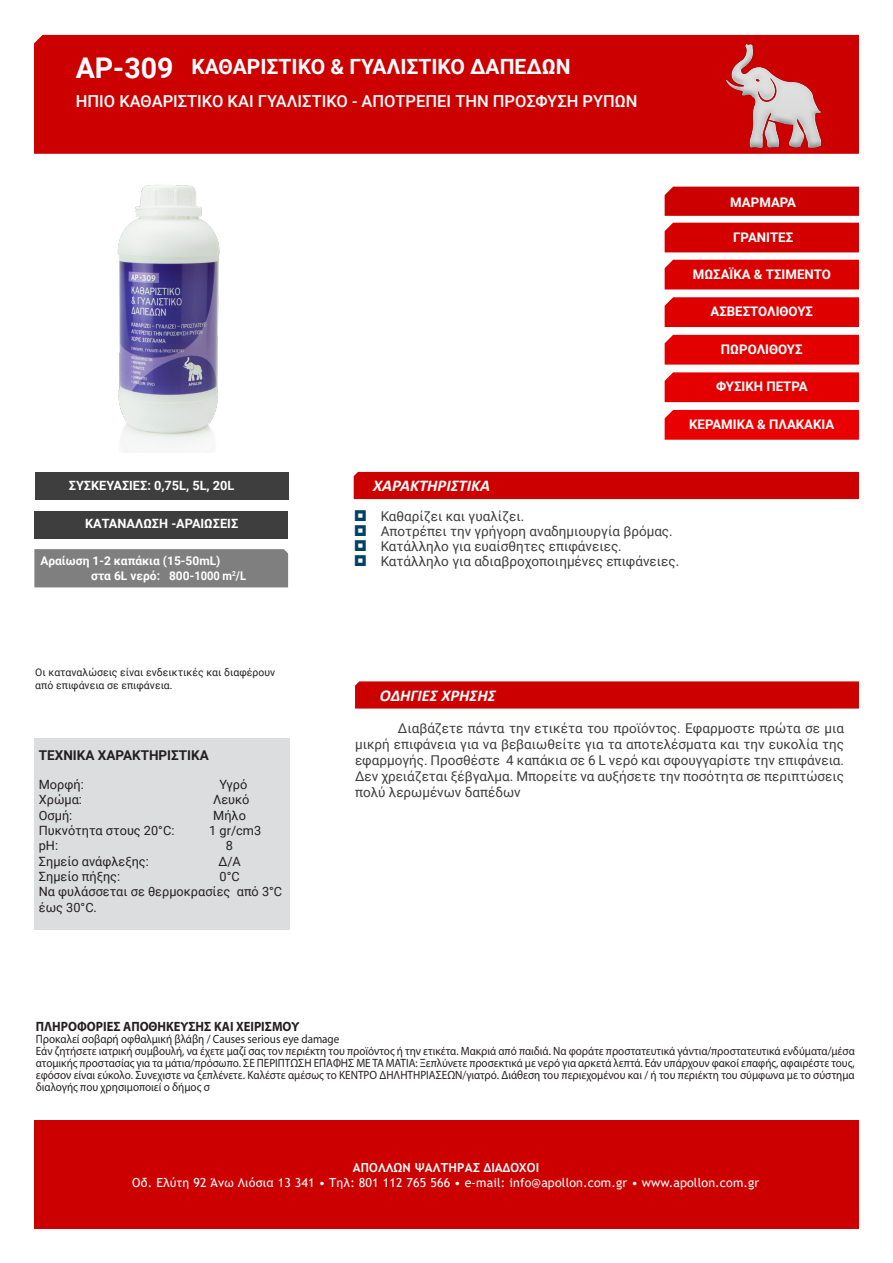
<style>
.page{position:relative;width:893px;height:1263px;background:#fff}
.page>*{position:absolute;margin:0;border:0;box-sizing:border-box;transform-origin:0 0}
.t1{font:700 28.5px "Roboto";color:#fff}
.Paragraph_Style_TITL{font:700 21px "Roboto";color:#fff}
.t2{font:500 16.5px "Roboto";color:#fff}
.Paragraph_Style_TITL-2{font:italic 700 16.5px "Calibri";color:#fff}
.t3{font:13.5px/16.2px "Roboto";color:#3e3e3f;text-align:justify}
.t4{font:700 13.5px "Myriad Pro";color:#231f20;scale:.93 1}
.t5{font:700 13.5px "Roboto";color:#231f20}
.t6{font:700 13.2px "Roboto";color:#fff}
.t7{font:12.75px/16.2px "Roboto";color:#231f20}
.Paragraph_Style_TITL-3{font:700 12.75px "Roboto";color:#fff}
.t8{font:12.45px "Trebuchet MS";letter-spacing:.01em;color:#fff}
.t9{font:700 12.45px "Trebuchet MS";letter-spacing:.01em;color:#fff}
.t10{font:12px/12px "Myriad Pro";color:#231f20;text-align:justify;scale:.93 1}
.t11{font:700 12px "Roboto";color:#fff}
.t12{font:10.5px/12.6px "Roboto";color:#231f20}
</style>
<div class="page">
<div style="left:34px;top:738px;width:255px;height:191px;background:#dcdddf"></div>
<div style="left:34px;top:1120px;width:825px;height:109px;background:#cd0000"></div>
<div style="left:34px;top:35px;width:825px;height:119px;background:#cd0000"></div>
<div style="left:35px;top:472px;width:253px;height:27px;background:#3e3e3f"></div>
<div style="left:34px;top:512px;width:253px;height:27px;background:#3e3e3f"></div>
<img style="left:726px;top:45px;width:95px;height:102px">
<div style="left:354px;top:472px;width:505px;height:27px;background:#cd0000"></div>
<div style="left:355px;top:681px;width:504px;height:27px;background:#cd0000"></div>
<img style="left:117px;top:185px;width:103px;height:261px">
<div style="left:665px;top:187px;width:194px;height:29px;background:#cd0000"></div>
<div style="left:665px;top:223px;width:194px;height:29px;background:#d40000"></div>
<div style="left:665px;top:260px;width:194px;height:29px;background:#da0000"></div>
<div style="left:665px;top:297px;width:194px;height:30px;background:#de0000"></div>
<div style="left:665px;top:335px;width:194px;height:30px;background:#e20000"></div>
<div style="left:665px;top:372px;width:194px;height:30px;background:#e40000"></div>
<div style="left:665px;top:410px;width:194px;height:30px;background:#e90000"></div>
<div style="left:34px;top:549px;width:254px;height:38px;background:#7f7f80"></div>
<p class="t1" style="left:76px;top:48px;width:99px">AP-309</p>
<p class="t2" style="left:76px;top:89px;width:563px">ΗΠΙΟ ΚΑΘΑΡΙΣΤΙΚΟ ΚΑΙ ΓΥΑΛΙΣΤΙΚΟ - ΑΠΟΤΡΕΠΕΙ ΤΗΝ ΠΡΟΣΦΥΣΗ ΡΥΠΩΝ</p>
<p class="Paragraph_Style_TITL" style="left:191px;top:52px;width:381px">ΚΑΘΑΡΙΣΤΙΚΟ &amp; ΓΥΑΛΙΣΤΙΚΟ ΔΑΠΕΔΩΝ</p>
<p class="Paragraph_Style_TITL-3" style="left:69px;top:476px;width:167px">ΣΥΣΚΕΥΑΣΙΕΣ: 0,75L, 5L, 20L</p>
<p class="Paragraph_Style_TITL-3" style="left:85px;top:515px;width:155px">ΚΑΤΑΝΑΛΩΣΗ -ΑΡΑΙΩΣΕΙΣ</p>
<p class="t11" style="left:40px;top:552px;width:182px">Αραίωση 1-2 καπάκια (15-50mL)</p>
<p class="t11" style="left:91px;top:567px;width:157px">στα 6L νερό: 800-1000 m<sup>2</sup>/L</p>
<p class="t12" style="left:35px;top:666px;width:241px">Οι καταναλώσεις είναι ενδεικτικές και διαφέρουν από επιφάνεια σε επιφάνεια.</p>
<p class="t6" style="left:730px;top:193px;width:67px">ΜΑΡΜΑΡΑ</p>
<p class="t6" style="left:733px;top:228px;width:61px">ΓΡΑΝΙΤΕΣ</p>
<p class="t6" style="left:693px;top:265px;width:140px">ΜΩΣΑΪΚΑ &amp; ΤΣΙΜΕΝΤΟ</p>
<p class="t6" style="left:710px;top:302px;width:104px">ΑΣΒΕΣΤΟΛΙΘΟΥΣ</p>
<p class="t6" style="left:721px;top:340px;width:83px">ΠΩΡΟΛΙΘΟΥΣ</p>
<p class="t6" style="left:716px;top:377px;width:93px">ΦΥΣΙΚΗ ΠΕΤΡΑ</p>
<p class="t6" style="left:689px;top:415px;width:147px">ΚΕΡΑΜΙΚΑ &amp; ΠΛΑΚΑΚΙΑ</p>
<p class="Paragraph_Style_TITL-2" style="left:373px;top:473px;width:119px">ΧΑΡΑΚΤΗΡΙΣΤΙΚΑ</p>
<p class="t3" style="left:381px;top:507px;width:145px">Καθαρίζει και γυαλίζει.</p>
<p class="t3" style="left:381px;top:522px;width:294px">Αποτρέπει την γρήγορη αναδημιουργία βρόμας.</p>
<p class="t3" style="left:381px;top:537px;width:243px">Κατάλληλο για ευαίσθητες επιφάνειες.</p>
<p class="t3" style="left:381px;top:552px;width:300px">Κατάλληλο για αδιαβροχοποιημένες επιφάνειες.</p>
<p class="Paragraph_Style_TITL-2" style="left:380px;top:683px;width:117px">ΟΔΗΓΙΕΣ ΧΡΗΣΗΣ</p>
<p class="t5" style="left:39px;top:746px;width:172px">ΤΕΧΝΙΚΑ ΧΑΡΑΚΤΗΡΙΣΤΙΚΑ</p>
<p class="t7" style="left:39px;top:776px;width:46px">Μορφή:</p>
<p class="t7" style="left:219px;top:776px;width:30px">Υγρό</p>
<p class="t7" style="left:39px;top:791px;width:45px">Χρώμα:</p>
<p class="t7" style="left:213px;top:791px;width:38px">Λευκό</p>
<p class="t7" style="left:39px;top:807px;width:35px">Οσμή:</p>
<p class="t7" style="left:213px;top:807px;width:34px">Μήλο</p>
<p class="t7" style="left:39px;top:822px;width:137px">Πυκνότητα στους 20°C:</p>
<p class="t7" style="left:209px;top:822px;width:54px">1 gr/cm3</p>
<p class="t7" style="left:39px;top:837px;width:21px">pH:</p>
<p class="t7" style="left:226px;top:837px;width:9px">8</p>
<p class="t7" style="left:39px;top:852px;width:111px">Σημείο ανάφλεξης:</p>
<p class="t7" style="left:218px;top:852px;width:24px">Δ/Α</p>
<p class="t7" style="left:39px;top:868px;width:83px">Σημείο πήξης:</p>
<p class="t7" style="left:220px;top:868px;width:22px">0°C</p>
<p class="t7" style="left:39px;top:883px;width:245px">Να φυλάσσεται σε θερμοκρασίες από 3°C έως 30°C.</p>
<p class="t3" style="left:355px;top:719px;width:491px;text-indent:43px">Διαβάζετε πάντα την ετικέτα του προϊόντος. Εφαρμοστε πρώτα σε μια μικρή επιφάνεια για να βεβαιωθείτε για τα αποτελέσματα και την ευκολία της εφαρμογής. Προσθέστε 4 καπάκια σε 6 L νερό και σφουγγαρίστε την επιφάνεια.<br>Δεν χρειάζεται ξέβγαλμα. Μπορείτε να αυξήσετε την ποσότητα σε περιπτώσεις πολύ λερωμένων δαπέδων</p>
<p class="t4" style="left:36px;top:1017px;width:285px">ΠΛΗΡΟΦΟΡΙΕΣ ΑΠΟΘΗΚΕΥΣΗΣ ΚΑΙ ΧΕΙΡΙΣΜΟΥ</p>
<p class="t10" style="left:36px;top:1032px;width:328px">Προκαλεί σοβαρή οφθαλμική βλάβη / Causes serious eye damage</p>
<p class="t10" style="left:36px;top:1044px;width:882px">Εάν ζητήσετε ιατρική συμβουλή, να έχετε μαζί σας τον περιέκτη του προϊόντος ή την ετικέτα. Μακριά από παιδιά. Να φοράτε προστατευτικά γάντια/προστατευτικά ενδύματα/μέσα ατομικής προστασίας για τα μάτια/πρόσωπο. ΣΕ ΠΕΡΙΠΤΩΣΗ ΕΠΑΦΗΣ ME TA ΜΑΤΙΑ: Ξεπλύνετε προσεκτικά με νερό για αρκετά λεπτά. Εάν υπάρχουν φακοί επαφής, αφαιρέστε τους, εφόσον είναι εύκολο. Συνεχιστε να ξεπλένετε. Καλέστε αμέσως το ΚΕΝΤΡΟ ΔΗΛΗΤΗΡΙΑΣΕΩΝ/γιατρό. Διάθεση του περιεχομένου και / ή του περιέκτη του σύμφωνα με το σύστημα διαλογής που χρησιμοποιεί ο δήμος σ</p>
<p class="t9" style="left:353px;top:1160px;width:188px">ΑΠΟΛΛΩΝ ΨΑΛΤΗΡΑΣ ΔΙΑΔΟΧΟΙ</p>
<p class="t8" style="left:132px;top:1174px;width:629px">Οδ. Ελύτη 92 Άνω Λιόσια 13 341 • Τηλ: 801 112 765 566 • e-mail: info@apollon.com.gr • www.apollon.com.gr</p>
</div>
